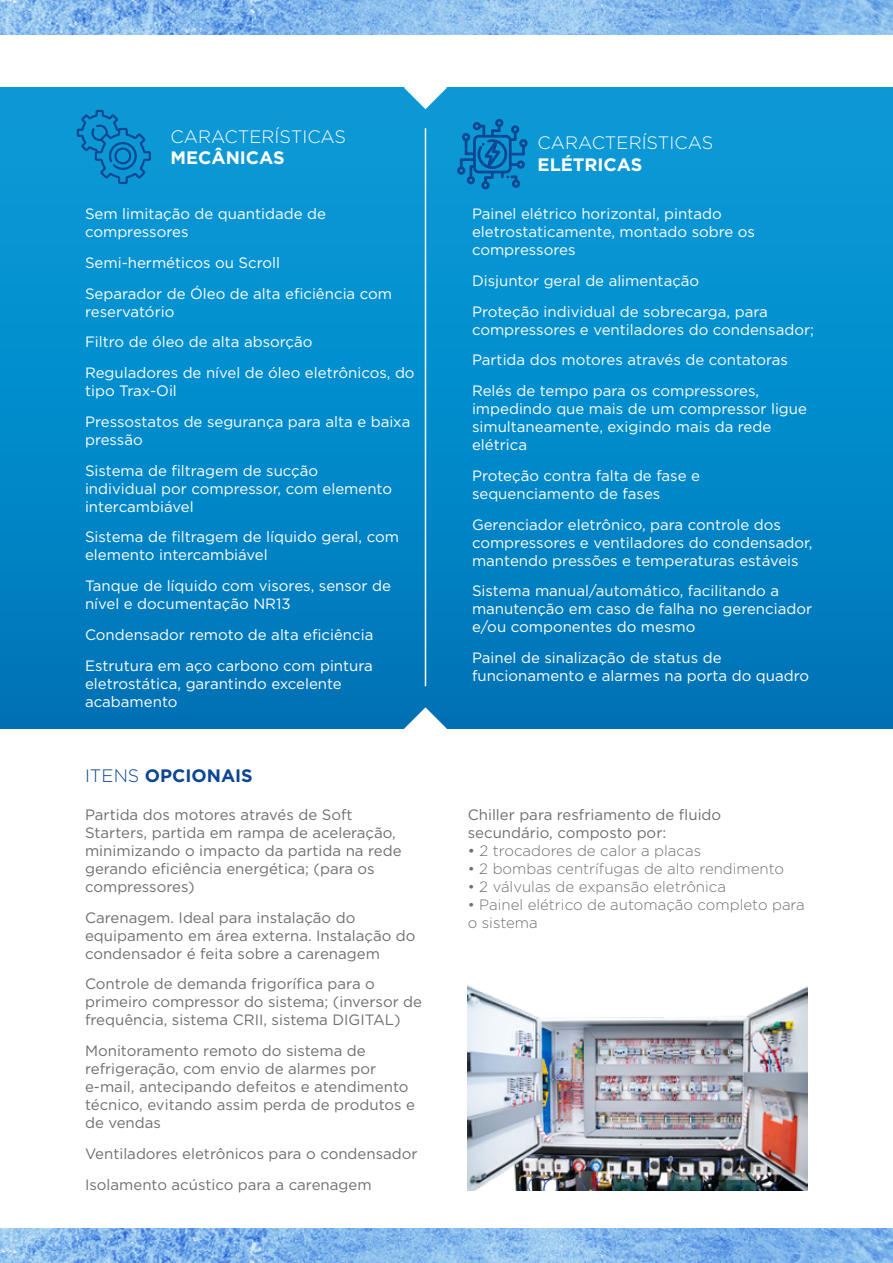
<style>
.page{position:relative;width:893px;height:1263px;background:#fff}
.page>*{position:absolute;margin:0;border:0;box-sizing:border-box;transform-origin:0 0}
.t1{font:300 18px "Gotham";color:#fff}
.t2{font:700 18px "Gotham";color:#fff}
.t3{font:700 18px "Gotham";color:#0d4691}
.t4{font:15px/18px "Gotham";color:#fff}
.t5{font:15px/18px "Gotham";color:#706f6f}
.t6{font:300 15px/18px "Gotham";color:#706f6f}
.s1{font-weight:300}
.s2{font-weight:400}
</style>
<div class="page">
<div style="left:1px;top:88px;width:892px;height:641px;background:linear-gradient(to bottom,#0b9eda,#0076b9)"></div>
<svg style="left:457px;top:119px;width:71px;height:70px"></svg>
<svg style="left:77px;top:110px;width:74px;height:74px"></svg>
<svg style="left:403px;top:87px;width:45px;height:23px"></svg>
<svg style="left:403px;top:706px;width:45px;height:23px"></svg>
<hr style="left:425px;top:128px;width:1px;height:558px;background:#fff">
<img style="left:468px;top:985px;width:340px;height:206px">
<img style="left:0;top:0;width:893px;height:34px">
<img style="left:0;top:1229px;width:893px;height:34px">
<p class="t1" style="left:171px;top:125px;width:177px">CARACTERÍSTICAS</p>
<p class="t2" style="left:171px;top:146px;width:116px">MECÂNICAS</p>
<p class="t4" style="left:85px;top:205px;width:242px">Sem limitação de quantidade de compressores</p>
<p class="t4" style="left:85px;top:247px;width:309px;line-height:30.8px">Semi-herméticos ou Scroll<br>Separador de Óleo de alta eficiência com</p>
<p class="t4" style="left:85px;top:296px;width:331px;line-height:30.8px">reservatório<br>Filtro de óleo de alta absorção<br>Reguladores de nível de óleo eletrônicos, do</p>
<p class="t4" style="left:85px;top:375px;width:327px;line-height:30.8px">tipo Trax-Oil<br>Pressostatos de segurança para alta e baixa</p>
<p class="t4" style="left:85px;top:424px;width:235px;line-height:30.8px">pressão<br>Sistema de filtragem de sucção</p>
<p class="t4" style="left:85px;top:479px;width:309px">individual por compressor, com elemento intercambiável</p>
<p class="t4" style="left:85px;top:528px;width:315px">Sistema de filtragem de líquido geral, com elemento intercambiável</p>
<p class="t4" style="left:85px;top:577px;width:307px">Tanque de líquido com visores, sensor de nível e documentação NR13</p>
<p class="t4" style="left:85px;top:619px;width:290px;line-height:30.8px">Condensador remoto de alta eficiência<br>Estrutura em aço carbono com pintura</p>
<p class="t4" style="left:85px;top:674px;width:258px">eletrostática, garantindo excelente acabamento</p>
<p class="t3" style="left:85px;top:764px;width:169px"><span class="s1">ITENS</span> OPCIONAIS</p>
<p class="t5" style="left:85px;top:805px;width:318px">Partida dos motores através de Soft Starters, partida em rampa de aceleração, minimizando o impacto da partida na rede gerando eficiência energética; (para os compressores)</p>
<p class="t5" style="left:85px;top:908px;width:332px">Carenagem. Ideal para instalação do equipamento em área externa. Instalação do condensador é feita sobre a carenagem</p>
<p class="t5" style="left:85px;top:975px;width:339px">Controle de demanda frigorífica para o primeiro compressor do sistema; (inversor de frequência, sistema CRII, sistema DIGITAL)</p>
<p class="t5" style="left:85px;top:1041px;width:331px">Monitoramento remoto do sistema de refrigeração, com envio de alarmes por e-mail, antecipando defeitos e atendimento técnico, evitando assim perda de produtos e de vendas</p>
<p class="t5" style="left:85px;top:1138px;width:334px;line-height:30.8px">Ventiladores eletrônicos para o condensador<br>Isolamento acústico para a carenagem</p>
<p class="t1" style="left:538px;top:131px;width:177px">CARACTERÍSTICAS</p>
<p class="t2" style="left:538px;top:153px;width:106px">ELÉTRICAS</p>
<p class="t4" style="left:472px;top:204px;width:285px">Painel elétrico horizontal, pintado eletrostaticamente, montado sobre os compressores</p>
<p class="t4" style="left:472px;top:265px;width:297px;line-height:30.8px">Disjuntor geral de alimentação<br>Proteção individual de sobrecarga, para</p>
<p class="t4" style="left:472px;top:314px;width:343px;line-height:30.8px">compressores e ventiladores do condensador;<br>Partida dos motores através de contatoras<br>Relés de tempo para os compressores,</p>
<p class="t4" style="left:472px;top:399px;width:337px">impedindo que mais de um compressor ligue simultaneamente, exigindo mais da rede elétrica</p>
<p class="t4" style="left:472px;top:466px;width:230px">Proteção contra falta de fase e sequenciamento de fases</p>
<p class="t4" style="left:472px;top:515px;width:342px">Gerenciador eletrônico, para controle dos compressores e ventiladores do condensador, mantendo pressões e temperaturas estáveis</p>
<p class="t4" style="left:472px;top:582px;width:342px">Sistema manual/automático, facilitando a manutenção em caso de falha no gerenciador e/ou componentes do mesmo</p>
<p class="t4" style="left:472px;top:648px;width:339px">Painel de sinalização de status de funcionamento e alarmes na porta do quadro</p>
<p class="t5" style="left:468px;top:805px;width:255px">Chiller para resfriamento de fluido secundário, composto por:</p>
<p class="t6" style="left:468px;top:841px;width:235px"><span class="s2">•</span> 2 trocadores de calor a placas</p>
<p class="t6" style="left:468px;top:859px;width:318px">• 2 bombas centrífugas de alto rendimento</p>
<p class="t6" style="left:468px;top:877px;width:260px">• 2 válvulas de expansão eletrônica</p>
<p class="t6" style="left:468px;top:895px;width:339px">• Painel elétrico de automação completo para o sistema</p>
</div>
